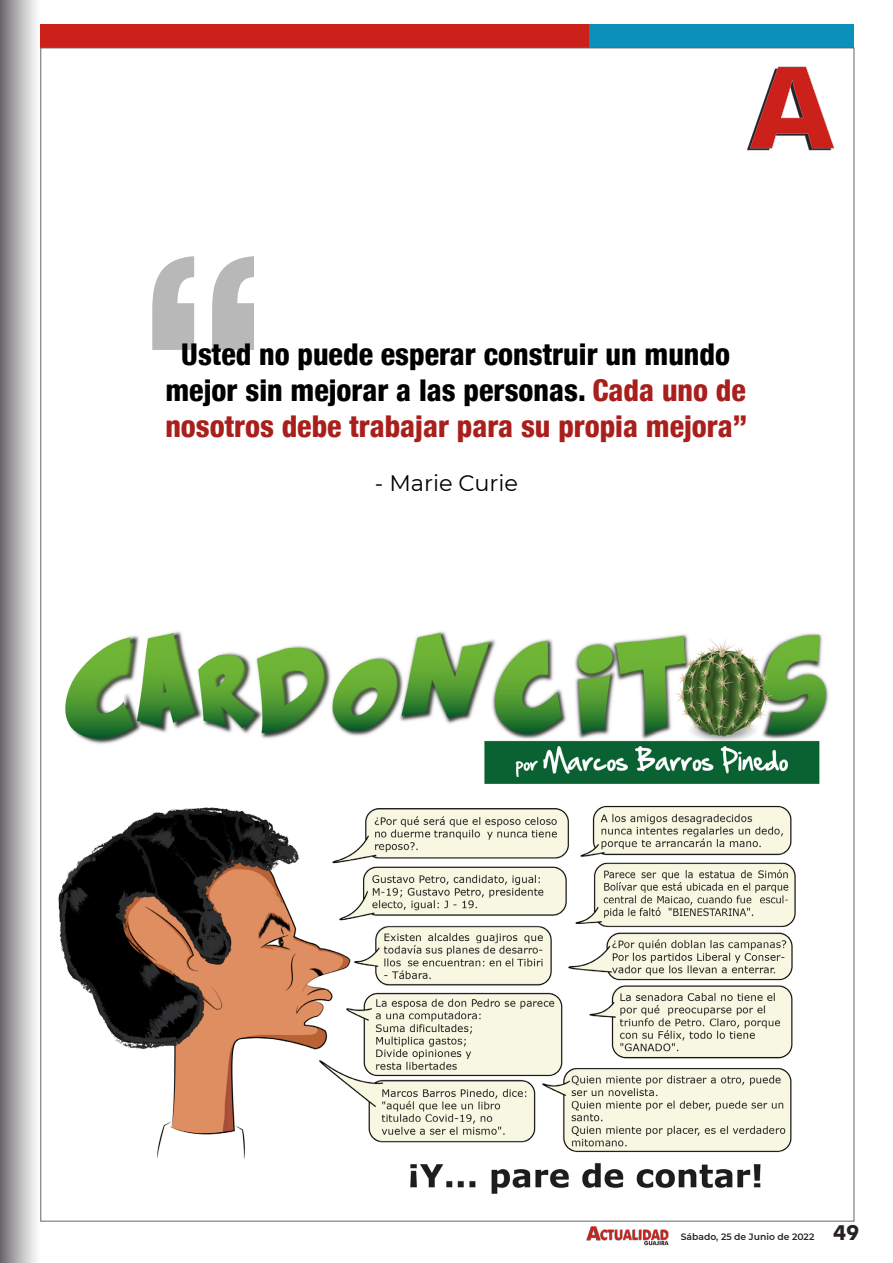
<style>
.page{position:relative;width:893px;height:1263px;background:#fff}
.page>*{position:absolute;margin:0;border:0;box-sizing:border-box;transform-origin:0 0}
.t1{font:800 condensed 268.5px "Helvetica 87";color:#000}
.t2{font:800 condensed 30px/36px "Helvetica 87";color:#000;text-align:center}
.t3{font:22.5px "Montserrat";color:#000}
.t4{font:700 21px "Futura BT";color:#292129}
.t5{font:600 9.15px "Montserrat";color:#292129}
.s1{color:#a91f1c}
</style>
<div class="page">
<div style="left:40px;top:24px;width:549px;height:24px;background:#cc211a"></div>
<div style="left:589px;top:24px;width:265px;height:24px;background:#0a90b9"></div>
<img style="left:586px;top:1226px;width:83px;height:20px">
<div style="left:0;top:0;width:40px;height:1263px;background:linear-gradient(to right,#6f6a6f,#fff)"></div>
<img style="left:747px;top:66px;width:88px;height:85px">
<img style="left:58px;top:631px;width:771px;height:563px">
<h1 class="t1" style="left:139px;top:186px;width:131px">“</h1>
<p class="t2" style="left:165px;top:336px;width:583px">Usted no puede esperar construir un mundo mejor sin mejorar a las personas. <span class="s1">Cada uno de nosotros debe trabajar para su propia mejora”</span></p>
<p class="t3" style="left:375px;top:467px;width:145px">- Marie Curie</p>
<p class="t5" style="left:681px;top:1230px;width:135px">Sábado, 25 de Junio de 2022</p>
<p class="t4" style="left:833px;top:1220px;width:28px">49</p>
</div>
